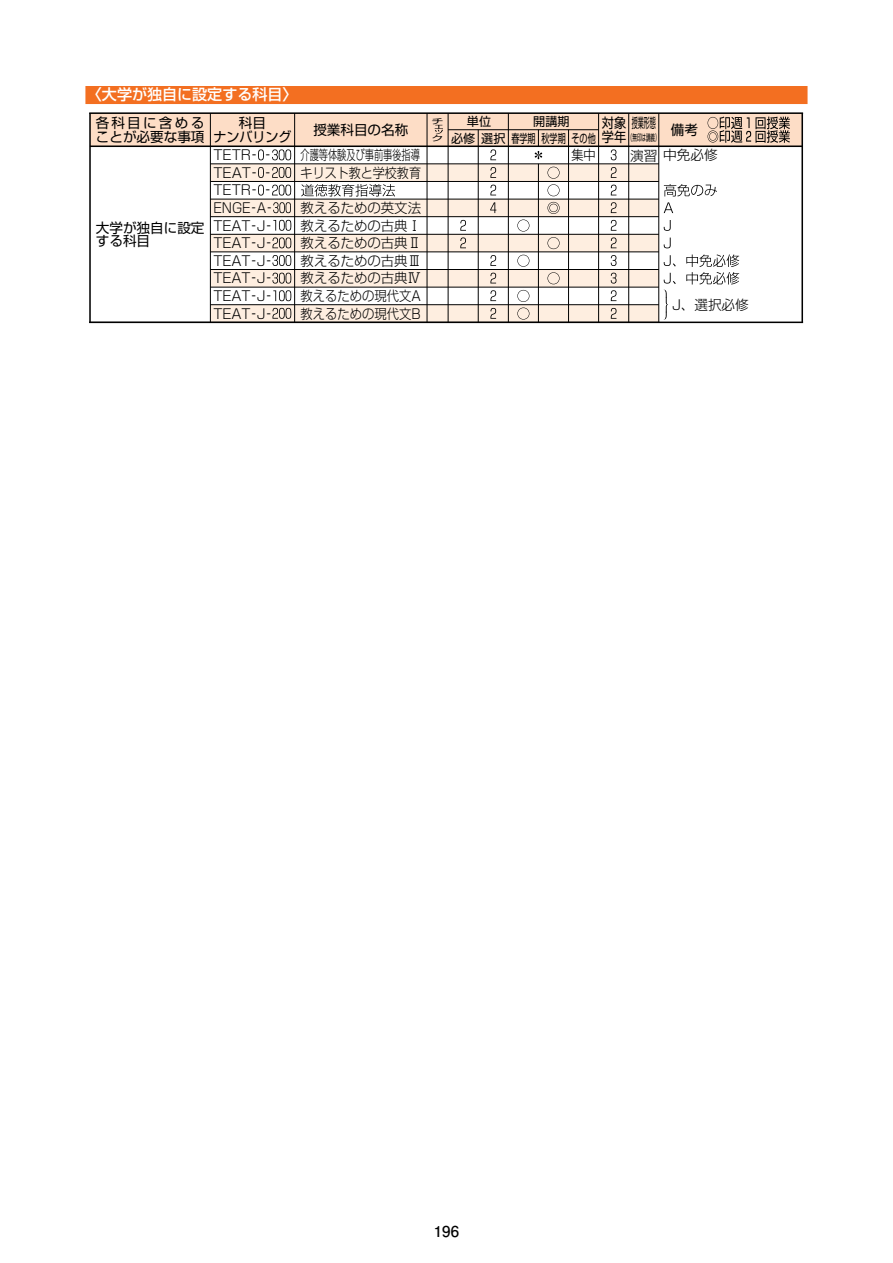
<style>
.page{position:relative;width:893px;height:1263px;background:#fff}
.page>*{position:absolute;margin:0;border:0;box-sizing:border-box;transform-origin:0 0}
.t1{font:15px "Shin Go Pro Medium 90 msp RKSJ H";color:#fff}
.t2{font:15px "Futo Go B101 Pro Bold 90 msp RKSJ H";color:#000}
.t3{font:13.65px/17.7px "Shin Go Pr 6 Light 90 msp RKSJ H";letter-spacing:-.005em;color:#000}
.t4{font:13.65px/13.5px "Shin Go Pr 6 Regular 90 msp RKSJ H";color:#000}
.t5{font:13.65px "Shin Go Pr 6 Light 90 msp RKSJ H";letter-spacing:-.005em;color:#000;scale:.91 1}
.t6{font:13.65px "Shin Go Pr 6 Light 90 msp RKSJ H";letter-spacing:-.005em;color:#000;scale:.68 1}
.t7{font:13.65px "Shin Go Pr 6 Light 90 msp RKSJ H";letter-spacing:-.005em;color:#000;scale:.89 1}
.t8{font:13.65px/13.5px "Shin Go Pr 6 Regular 90 msp RKSJ H";color:#000;scale:.9 1}
.t9{font:12.15px "Shin Go Pr 6 Regular 90 msp RKSJ H";color:#000}
.t10{font:9.15px "Shin Go Pr 6 Regular 90 msp RKSJ H";letter-spacing:-.01em;color:#000;scale:.5 1}
.t11{font:7.2px "Shin Go Pr 6 Regular 90 msp RKSJ H";color:#000;scale:1.67 1}
</style>
<div class="page">
<div style="left:85px;top:86px;width:722px;height:18px;background:#f36f21"></div>
<div style="left:628px;top:305px;width:30px;height:17px;background:#feeee0"></div>
<div style="left:598px;top:305px;width:30px;height:17px;background:#feeee0"></div>
<div style="left:568px;top:305px;width:30px;height:17px;background:#feeee0"></div>
<div style="left:538px;top:305px;width:30px;height:17px;background:#feeee0"></div>
<div style="left:508px;top:305px;width:30px;height:17px;background:#feeee0"></div>
<div style="left:478px;top:305px;width:30px;height:17px;background:#feeee0"></div>
<div style="left:210px;top:305px;width:268px;height:17px;background:#feeee0"></div>
<div style="left:210px;top:270px;width:268px;height:17px;background:#feeee0"></div>
<div style="left:448px;top:234px;width:30px;height:18px;background:#feeee0"></div>
<div style="left:210px;top:234px;width:238px;height:18px;background:#feeee0"></div>
<div style="left:628px;top:199px;width:30px;height:18px;background:#feeee0"></div>
<div style="left:598px;top:199px;width:30px;height:18px;background:#feeee0"></div>
<div style="left:568px;top:199px;width:30px;height:18px;background:#feeee0"></div>
<div style="left:538px;top:199px;width:30px;height:18px;background:#feeee0"></div>
<div style="left:508px;top:199px;width:30px;height:18px;background:#feeee0"></div>
<div style="left:478px;top:199px;width:30px;height:18px;background:#feeee0"></div>
<div style="left:448px;top:199px;width:30px;height:18px;background:#feeee0"></div>
<div style="left:210px;top:199px;width:238px;height:18px;background:#feeee0"></div>
<div style="left:628px;top:164px;width:30px;height:17px;background:#feeee0"></div>
<div style="left:598px;top:164px;width:30px;height:18px;background:#feeee0"></div>
<div style="left:568px;top:164px;width:30px;height:18px;background:#feeee0"></div>
<div style="left:538px;top:164px;width:30px;height:18px;background:#feeee0"></div>
<div style="left:508px;top:164px;width:30px;height:18px;background:#feeee0"></div>
<div style="left:478px;top:164px;width:30px;height:18px;background:#feeee0"></div>
<div style="left:448px;top:164px;width:30px;height:18px;background:#feeee0"></div>
<div style="left:210px;top:164px;width:238px;height:17px;background:#feeee0"></div>
<div style="left:707px;top:113px;width:95px;height:33px;background:#fdddc6"></div>
<div style="left:658px;top:113px;width:49px;height:33px;background:#fdddc6"></div>
<div style="left:628px;top:130px;width:30px;height:16px;background:#fdddc6"></div>
<div style="left:598px;top:113px;width:30px;height:33px;background:#fdddc6"></div>
<div style="left:568px;top:130px;width:30px;height:16px;background:#fdddc6"></div>
<div style="left:538px;top:130px;width:30px;height:16px;background:#fdddc6"></div>
<div style="left:478px;top:130px;width:30px;height:16px;background:#fdddc6"></div>
<div style="left:448px;top:130px;width:30px;height:16px;background:#fdddc6"></div>
<div style="left:90px;top:113px;width:358px;height:33px;background:#fdddc6"></div>
<div style="left:628px;top:113px;width:30px;height:17px;background:#fdddc6"></div>
<div style="left:508px;top:113px;width:90px;height:17px;background:#fdddc6"></div>
<div style="left:448px;top:113px;width:60px;height:17px;background:#fdddc6"></div>
<hr style="left:658px;top:113px;width:1px;height:209px;background:#000">
<hr style="left:628px;top:113px;width:1px;height:209px;background:#000">
<hr style="left:598px;top:113px;width:1px;height:209px;background:#000">
<hr style="left:568px;top:130px;width:1px;height:192px;background:#000">
<hr style="left:538px;top:164px;width:1px;height:158px;background:#000">
<hr style="left:508px;top:113px;width:1px;height:209px;background:#000">
<hr style="left:478px;top:130px;width:1px;height:192px;background:#000">
<hr style="left:448px;top:113px;width:1px;height:209px;background:#000">
<hr style="left:426px;top:113px;width:1px;height:209px;background:#000">
<hr style="left:294px;top:113px;width:1px;height:209px;background:#000">
<hr style="left:210px;top:113px;width:1px;height:209px;background:#000">
<hr style="left:801px;top:113px;width:2px;height:209px;background:#000">
<hr style="left:89px;top:113px;width:2px;height:209px;background:#000">
<hr style="left:210px;top:304px;width:448px;height:1px;background:#000">
<hr style="left:210px;top:287px;width:448px;height:1px;background:#000">
<hr style="left:210px;top:269px;width:448px;height:1px;background:#000">
<hr style="left:210px;top:252px;width:448px;height:1px;background:#000">
<hr style="left:210px;top:234px;width:448px;height:1px;background:#000">
<hr style="left:210px;top:216px;width:448px;height:1px;background:#000">
<hr style="left:210px;top:199px;width:448px;height:1px;background:#000">
<hr style="left:210px;top:181px;width:448px;height:1px;background:#000">
<hr style="left:210px;top:163px;width:448px;height:1px;background:#000">
<hr style="left:90px;top:146px;width:712px;height:1px;background:#000">
<hr style="left:448px;top:129px;width:150px;height:1px;background:#000">
<hr style="left:89px;top:322px;width:714px;height:1px;background:#000">
<hr style="left:89px;top:112px;width:714px;height:2px;background:#000">
<svg style="left:434px;top:125px;width:9px;height:9px"></svg>
<svg style="left:707px;top:117px;width:82px;height:26px"></svg>
<svg style="left:258px;top:149px;width:6px;height:11px"></svg>
<svg style="left:272px;top:149px;width:19px;height:11px"></svg>
<svg style="left:490px;top:130px;width:52px;height:30px"></svg>
<svg style="left:610px;top:149px;width:6px;height:11px"></svg>
<svg style="left:258px;top:167px;width:6px;height:11px"></svg>
<svg style="left:272px;top:167px;width:19px;height:11px"></svg>
<svg style="left:258px;top:185px;width:6px;height:11px"></svg>
<svg style="left:272px;top:185px;width:19px;height:11px"></svg>
<svg style="left:273px;top:202px;width:18px;height:11px"></svg>
<svg style="left:301px;top:167px;width:416px;height:47px"></svg>
<svg style="left:273px;top:220px;width:18px;height:11px"></svg>
<svg style="left:272px;top:237px;width:19px;height:11px"></svg>
<svg style="left:272px;top:255px;width:19px;height:11px"></svg>
<svg style="left:272px;top:273px;width:19px;height:11px"></svg>
<svg style="left:273px;top:290px;width:18px;height:11px"></svg>
<svg style="left:272px;top:308px;width:19px;height:11px"></svg>
<svg style="left:460px;top:220px;width:279px;height:100px"></svg>
<p class="t1" style="left:87px;top:89px;width:212px">〈大学が独自に設定する科目〉</p>
<p class="t4" style="left:96px;top:118px;width:110px">各科目に含めることが必要な事項</p>
<p class="t4" style="left:213px;top:118px;width:80px;text-align:center">科目<br>ナンバリング</p>
<p class="t4" style="left:313px;top:125px;width:96px">授業科目の名称</p>
<p class="t11" style="left:431px;top:118px;width:9px">チ</p>
<p class="t11" style="left:431px;top:136px;width:9px">ク</p>
<p class="t9" style="left:467px;top:117px;width:26px">単位</p>
<p class="t9" style="left:533px;top:117px;width:38px">開講期</p>
<p class="t8" style="left:602px;top:118px;width:62px">対象授業形態学年</p>
<p class="t4" style="left:670px;top:125px;width:29px">備考</p>
<p class="t9" style="left:451px;top:133px;width:146px">必修選択春学期 秋学期 その他</p>
<p class="t10" style="left:628px;top:135px;width:65px">（無印は講義）</p>
<p class="t4" style="left:96px;top:223px;width:110px">大学が独自に設定する科目</p>
<p class="t3" style="left:213px;top:148px;width:63px">TETR‐‐</p>
<p class="t6" style="left:300px;top:150px;width:177px">介護等体験及び事前事後指導</p>
<p class="t7" style="left:571px;top:150px;width:29px">集中</p>
<p class="t3" style="left:630px;top:148px;width:89px">演習中免必修</p>
<p class="t3" style="left:213px;top:166px;width:63px">TEAT‐‐</p>
<p class="t7" style="left:300px;top:168px;width:137px">キリスト教と学校教育</p>
<p class="t3" style="left:213px;top:183px;width:64px">TETR‐‐<br>ENGE‐A‐</p>
<p class="t3" style="left:300px;top:201px;width:122px">教えるための英文法</p>
<p class="t3" style="left:213px;top:219px;width:63px">TEAT‐J‐</p>
<p class="t3" style="left:300px;top:219px;width:122px">教えるための古典Ⅰ</p>
<p class="t3" style="left:213px;top:236px;width:63px">TEAT‐J‐</p>
<p class="t3" style="left:300px;top:236px;width:122px">教えるための古典Ⅱ</p>
<p class="t3" style="left:213px;top:254px;width:63px">TEAT‐J‐</p>
<p class="t3" style="left:300px;top:254px;width:122px">教えるための古典Ⅲ</p>
<p class="t3" style="left:213px;top:271px;width:63px">TEAT‐J‐</p>
<p class="t3" style="left:300px;top:271px;width:122px">教えるための古典Ⅳ</p>
<p class="t3" style="left:213px;top:289px;width:63px">TEAT‐J‐</p>
<p class="t5" style="left:300px;top:291px;width:133px">教えるための現代文A</p>
<p class="t3" style="left:213px;top:307px;width:63px">TEAT‐J‐</p>
<p class="t5" style="left:300px;top:308px;width:133px">教えるための現代文B</p>
<p class="t3" style="left:672px;top:298px;width:78px">J、選択必修</p>
<p class="t2" style="left:434px;top:1226px;width:27px">196</p>
</div>
